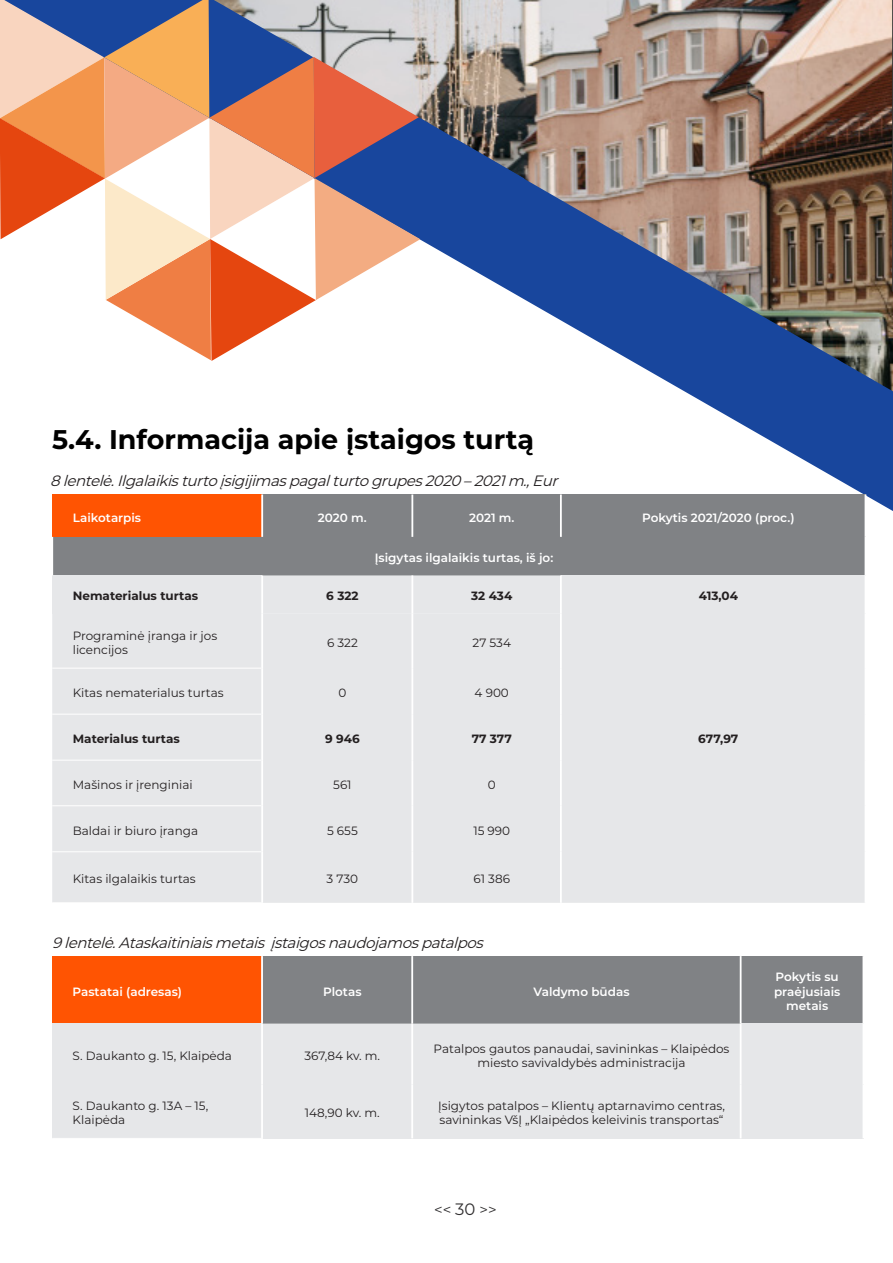
<style>
.page{position:relative;width:893px;height:1263px;background:#fff}
.page>*{position:absolute;margin:0;border:0;box-sizing:border-box;transform-origin:0 0}
.t1{font:700 27px "Montserrat";color:#000}
.t2{font:italic 15px "Montserrat";color:#231f20}
.t3{font:15px "Montserrat";color:#312f30}
.t4{font:12px/14.4px "Montserrat";color:#231f20}
.t5{font:600 12px/14.4px "Montserrat";color:#fff;text-align:center}
.t6{font:700 12px "Montserrat";color:#231f20}
.s1{font-size:16.5px}
</style>
<div class="page">
<img style="left:524px;top:0;width:369px;height:511px">
<svg style="left:0;top:0;width:524px;height:361px"></svg>
<div style="left:52px;top:494px;width:210px;height:43px;background:#ff5402"></div>
<div style="left:262px;top:494px;width:150px;height:43px;background:#808285"></div>
<div style="left:412px;top:494px;width:149px;height:43px;background:#808285"></div>
<div style="left:561px;top:494px;width:304px;height:43px;background:#808285"></div>
<div style="left:52px;top:537px;width:813px;height:38px;background:#808285"></div>
<div style="left:52px;top:575px;width:210px;height:39px;background:#e6e7e9"></div>
<div style="left:561px;top:575px;width:304px;height:39px;background:#e6e7e9"></div>
<div style="left:52px;top:614px;width:209px;height:288px;background:#e6e7e9"></div>
<div style="left:263px;top:575px;width:297px;height:328px;background:#e6e7e9"></div>
<div style="left:562px;top:614px;width:303px;height:289px;background:#e6e7e9"></div>
<hr style="left:261px;top:575px;width:2px;height:39px;background:#fff">
<hr style="left:411px;top:575px;width:2px;height:39px;background:#fff">
<hr style="left:560px;top:575px;width:2px;height:39px;background:#fff">
<hr style="left:411px;top:614px;width:2px;height:54px;background:#fff">
<hr style="left:411px;top:668px;width:2px;height:46px;background:#fff">
<hr style="left:411px;top:714px;width:2px;height:46px;background:#fff">
<hr style="left:411px;top:760px;width:2px;height:46px;background:#fff">
<hr style="left:411px;top:806px;width:2px;height:46px;background:#fff">
<hr style="left:411px;top:852px;width:2px;height:51px;background:#fff">
<hr style="left:52px;top:668px;width:209px;height:1px;background:#fff">
<hr style="left:52px;top:714px;width:209px;height:1px;background:#fff">
<hr style="left:52px;top:760px;width:209px;height:1px;background:#fff">
<hr style="left:52px;top:805px;width:209px;height:1px;background:#fff">
<hr style="left:52px;top:851px;width:209px;height:1px;background:#fff">
<hr style="left:261px;top:494px;width:2px;height:43px;background:#fff">
<hr style="left:411px;top:494px;width:2px;height:43px;background:#fff">
<hr style="left:560px;top:494px;width:2px;height:43px;background:#fff">
<hr style="left:865px;top:494px;width:1px;height:43px;background:#fff">
<hr style="left:51px;top:537px;width:2px;height:38px;background:#fff">
<div style="left:52px;top:956px;width:210px;height:67px;background:#ff5402"></div>
<div style="left:262px;top:956px;width:150px;height:67px;background:#808285"></div>
<div style="left:412px;top:956px;width:329px;height:67px;background:#808285"></div>
<div style="left:741px;top:956px;width:122px;height:67px;background:#808285"></div>
<div style="left:52px;top:1023px;width:210px;height:61px;background:#e6e7e9"></div>
<div style="left:263px;top:1023px;width:477px;height:61px;background:#e6e7e9"></div>
<div style="left:741px;top:1023px;width:122px;height:61px;background:#e6e7e9"></div>
<div style="left:52px;top:1084px;width:210px;height:54px;background:#e6e7e9"></div>
<div style="left:262px;top:1084px;width:150px;height:54px;background:#e6e7e9"></div>
<div style="left:412px;top:1084px;width:329px;height:54px;background:#e6e7e9"></div>
<div style="left:741px;top:1084px;width:122px;height:54px;background:#e6e7e9"></div>
<hr style="left:261px;top:1023px;width:2px;height:61px;background:#fff">
<hr style="left:411px;top:1023px;width:2px;height:61px;background:#fff">
<hr style="left:862px;top:1023px;width:2px;height:61px;background:#fff">
<hr style="left:261px;top:1084px;width:2px;height:54px;background:#fff">
<hr style="left:411px;top:1084px;width:2px;height:54px;background:#fff">
<hr style="left:740px;top:1084px;width:1px;height:54px;background:#fff">
<hr style="left:862px;top:1084px;width:2px;height:54px;background:#fff">
<hr style="left:261px;top:956px;width:2px;height:67px;background:#fff">
<hr style="left:411px;top:956px;width:2px;height:67px;background:#fff">
<hr style="left:740px;top:956px;width:1px;height:67px;background:#fff">
<hr style="left:862px;top:956px;width:2px;height:67px;background:#fff">
<svg style="left:892px;top:0;width:1px;height:292px"></svg>
<p class="t1" style="left:52px;top:420px;width:484px">5.4. Informacija apie įstaigos turtą</p>
<p class="t2" style="left:50px;top:470px;width:514px">8lentelė.Ilgalaikisturtoįsigijimaspagalturtogrupes2020–2021m.,Eur</p>
<p class="t5" style="left:73px;top:509px;width:70px">Laikotarpis</p>
<p class="t5" style="left:318px;top:509px;width:50px">2020 m.</p>
<p class="t5" style="left:469px;top:509px;width:47px">2021 m.</p>
<p class="t5" style="left:642px;top:509px;width:154px">Pokytis 2021/2020 (proc.)</p>
<p class="t5" style="left:375px;top:550px;width:180px">Įsigytas ilgalaikis turtas, iš jo:</p>
<p class="t6" style="left:73px;top:587px;width:127px">Nematerialus turtas</p>
<p class="t6" style="left:326px;top:587px;width:34px">6 322</p>
<p class="t6" style="left:471px;top:587px;width:43px">32 434</p>
<p class="t6" style="left:699px;top:587px;width:41px">413,04</p>
<p class="t4" style="left:73px;top:628px;width:146px">Programinė įranga ir jos licencijos</p>
<p class="t4" style="left:327px;top:635px;width:32px">6 322</p>
<p class="t4" style="left:473px;top:635px;width:40px">27 534</p>
<p class="t4" style="left:73px;top:685px;width:152px">Kitas nematerialus turtas</p>
<p class="t4" style="left:338px;top:685px;width:9px">0</p>
<p class="t4" style="left:475px;top:685px;width:36px">4 900</p>
<p class="t6" style="left:73px;top:730px;width:109px">Materialus turtas</p>
<p class="t6" style="left:325px;top:730px;width:36px">9 946</p>
<p class="t6" style="left:472px;top:730px;width:42px">77 377</p>
<p class="t6" style="left:698px;top:730px;width:42px">677,97</p>
<p class="t4" style="left:73px;top:777px;width:121px">Mašinos ir įrenginiai</p>
<p class="t4" style="left:333px;top:777px;width:20px">561</p>
<p class="t4" style="left:488px;top:777px;width:9px">0</p>
<p class="t4" style="left:73px;top:823px;width:127px">Baldai ir biuro įranga</p>
<p class="t4" style="left:327px;top:823px;width:32px">5 655</p>
<p class="t4" style="left:473px;top:823px;width:38px">15 990</p>
<p class="t4" style="left:73px;top:871px;width:125px">Kitas ilgalaikis turtas</p>
<p class="t4" style="left:327px;top:871px;width:33px">3 730</p>
<p class="t4" style="left:473px;top:871px;width:38px">61 386</p>
<p class="t2" style="left:52px;top:932px;width:437px">9lentelė.Ataskaitiniaismetais įstaigosnaudojamospatalpos</p>
<p class="t5" style="left:73px;top:984px;width:111px">Pastatai (adresas)</p>
<p class="t5" style="left:323px;top:984px;width:40px">Plotas</p>
<p class="t5" style="left:534px;top:984px;width:97px">Valdymo būdas</p>
<p class="t4" style="left:73px;top:1048px;width:161px">S. Daukanto g. 15, Klaipėda</p>
<p class="t4" style="left:304px;top:1048px;width:77px">367,84 kv. m.</p>
<p class="t4" style="left:434px;top:1041px;width:297px;text-align:center">Patalpos gautos panaudai, savininkas – Klaipėdos miesto savivaldybės administracija</p>
<p class="t4" style="left:73px;top:1098px;width:137px">S. Daukanto g. 13A – 15,<br>Klaipėda</p>
<p class="t4" style="left:305px;top:1105px;width:77px">148,90 kv. m.</p>
<p class="t4" style="left:438px;top:1098px;width:288px">Įsigytos patalpos – Klientų aptarnavimo centras, savininkas VšĮ „Klaipėdos keleivinis transportas“</p>
<p class="t3" style="left:434px;top:1199px;width:64px">&lt;&lt; <span class="s1">30</span> &gt;&gt;</p>
<p class="t5" style="left:774px;top:969px;width:68px">Pokytis su praėjusiais metais</p>
</div>
